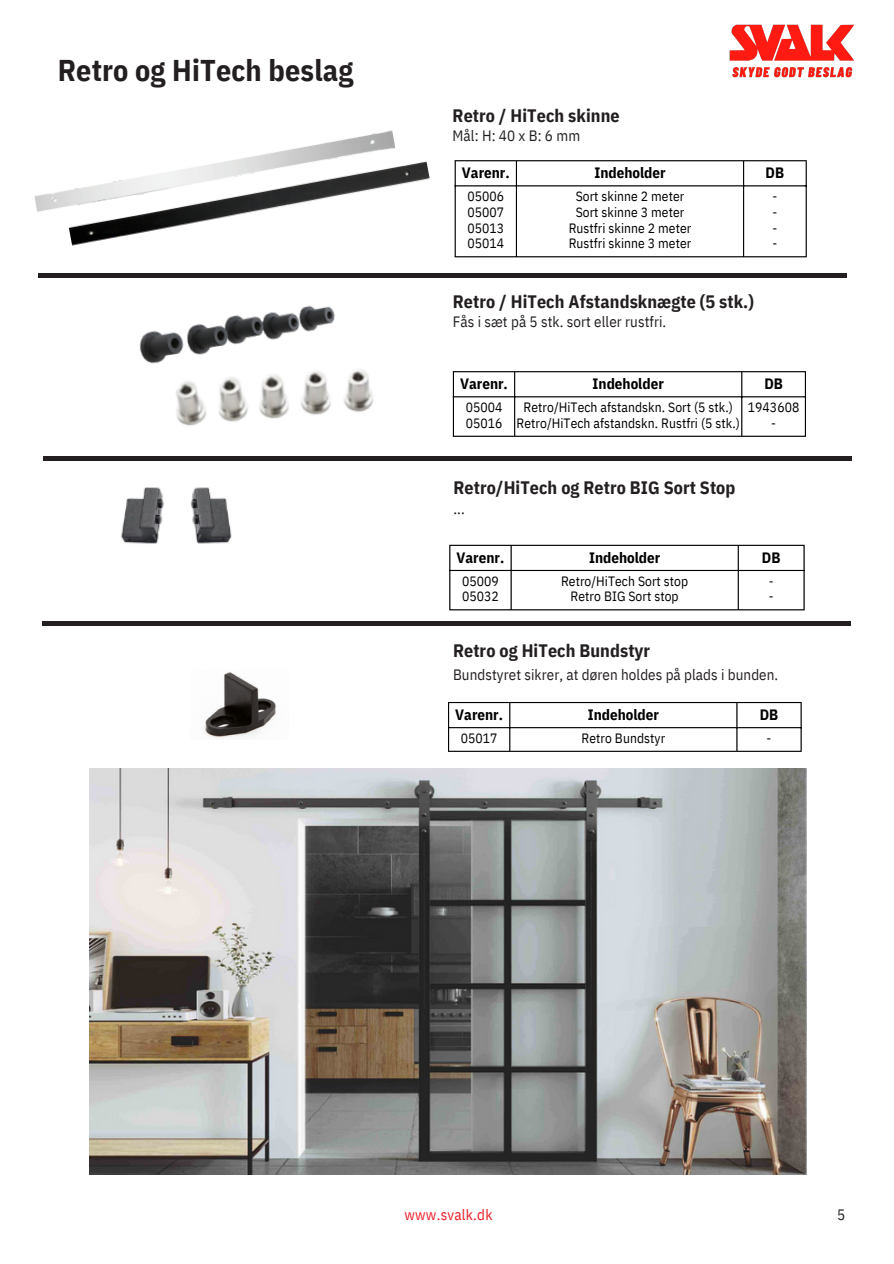
<style>
.page{position:relative;width:894px;height:1264px;background:#fff}
.page>*{position:absolute;margin:0;border:0;box-sizing:border-box;transform-origin:0 0}
.t1{font:700 30px "IBM Plex Sans Cond";letter-spacing:.005em;color:#231f20}
.t2{font:700 18px "IBM Plex Sans Cond";letter-spacing:.005em;color:#231f20}
.t3{font:15px "IBM Plex Sans Cond";letter-spacing:.005em;color:#231f20}
.t4{font:700 15px "IBM Plex Sans Cond";color:#000}
.t5{font:15px "IBM Plex Sans Cond";letter-spacing:.015em;color:#ed1c24}
.t6{font:13.5px "IBM Plex Sans Cond";letter-spacing:.005em;color:#000}
</style>
<div class="page">
<hr style="left:38px;top:273px;width:808px;height:4px;background:#231f20">
<hr style="left:43px;top:456px;width:807px;height:4px;background:#231f20">
<hr style="left:452px;top:372px;width:2px;height:63px;background:#000">
<hr style="left:514px;top:372px;width:1px;height:63px;background:#000">
<hr style="left:741px;top:372px;width:1px;height:63px;background:#000">
<hr style="left:804px;top:372px;width:1px;height:63px;background:#000">
<hr style="left:452px;top:371px;width:353px;height:1px;background:#000">
<hr style="left:452px;top:396px;width:353px;height:1px;background:#000">
<hr style="left:452px;top:435px;width:353px;height:2px;background:#000">
<hr style="left:449px;top:546px;width:1px;height:63px;background:#000">
<hr style="left:510px;top:546px;width:1px;height:63px;background:#000">
<hr style="left:737px;top:546px;width:1px;height:63px;background:#000">
<hr style="left:803px;top:546px;width:1px;height:63px;background:#000">
<hr style="left:449px;top:545px;width:355px;height:1px;background:#000">
<hr style="left:449px;top:570px;width:355px;height:1px;background:#000">
<hr style="left:449px;top:609px;width:355px;height:1px;background:#000">
<hr style="left:454px;top:161px;width:1px;height:95px;background:#000">
<hr style="left:515px;top:161px;width:2px;height:95px;background:#000">
<hr style="left:742px;top:161px;width:2px;height:95px;background:#000">
<hr style="left:805px;top:161px;width:1px;height:95px;background:#000">
<hr style="left:454px;top:160px;width:352px;height:1px;background:#000">
<hr style="left:454px;top:185px;width:352px;height:1px;background:#000">
<hr style="left:454px;top:256px;width:352px;height:1px;background:#000">
<img style="left:59px;top:130px;width:394px;height:148px">
<img style="left:115px;top:266px;width:236px;height:94px">
<img style="left:145px;top:344px;width:229px;height:82px">
<img style="left:121px;top:487px;width:111px;height:57px">
<img style="left:89px;top:768px;width:716px;height:406px">
<div style="left:43px;top:621px;width:807px;height:5px;background:#231f20"></div>
<img style="left:203px;top:672px;width:73px;height:66px">
<hr style="left:448px;top:703px;width:1px;height:47px;background:#000">
<hr style="left:509px;top:703px;width:1px;height:47px;background:#000">
<hr style="left:736px;top:703px;width:1px;height:47px;background:#000">
<hr style="left:800px;top:703px;width:1px;height:47px;background:#000">
<hr style="left:448px;top:702px;width:353px;height:1px;background:#000">
<hr style="left:448px;top:727px;width:353px;height:1px;background:#000">
<hr style="left:448px;top:750px;width:353px;height:2px;background:#000">
<img style="left:729px;top:24px;width:125px;height:54px">
<p class="t1" style="left:58px;top:50px;width:297px">Retro og HiTech beslag</p>
<p class="t2" style="left:452px;top:103px;width:168px">Retro / HiTech skinne</p>
<p class="t3" style="left:452px;top:126px;width:129px">Mål: H: 40 x B: 6 mm</p>
<p class="t4" style="left:462px;top:163px;width:49px">Varenr.</p>
<p class="t4" style="left:594px;top:163px;width:73px">Indeholder</p>
<p class="t4" style="left:765px;top:163px;width:20px">DB</p>
<p class="t6" style="left:467px;top:187px;width:38px">05006</p>
<h2 class="t6" style="left:467px;top:203px;width:38px">05007</h2>
<p class="t6" style="left:467px;top:219px;width:38px">05013</p>
<p class="t6" style="left:467px;top:234px;width:38px">05014</p>
<p class="t6" style="left:575px;top:187px;width:110px">Sort skinne 2 meter</p>
<p class="t6" style="left:575px;top:203px;width:110px">Sort skinne 3 meter</p>
<p class="t6" style="left:568px;top:219px;width:124px">Rustfri skinne 2 meter</p>
<p class="t6" style="left:568px;top:234px;width:124px">Rustfri skinne 3 meter</p>
<p class="t6" style="left:772px;top:187px;width:6px">-</p>
<p class="t6" style="left:772px;top:203px;width:6px">-</p>
<p class="t6" style="left:772px;top:219px;width:6px">-</p>
<p class="t6" style="left:772px;top:234px;width:6px">-</p>
<p class="t2" style="left:452px;top:289px;width:302px">Retro / HiTech Afstandsknægte (5 stk.)</p>
<p class="t3" style="left:452px;top:312px;width:215px">Fås i sæt på 5 stk. sort eller rustfri.</p>
<p class="t4" style="left:460px;top:374px;width:49px">Varenr.</p>
<h1 class="t4" style="left:592px;top:374px;width:73px">Indeholder</h1>
<p class="t4" style="left:764px;top:374px;width:20px">DB</p>
<p class="t6" style="left:465px;top:398px;width:38px">05004</p>
<p class="t6" style="left:465px;top:414px;width:38px">05016</p>
<p class="t6" style="left:523px;top:398px;width:211px">Retro/HiTech afstandskn. Sort (5 stk.)</p>
<p class="t6" style="left:516px;top:414px;width:225px">Retro/HiTech afstandskn. Rustfri (5 stk.)</p>
<p class="t6" style="left:747px;top:398px;width:53px">1943608</p>
<p class="t6" style="left:771px;top:414px;width:6px">-</p>
<p class="t2" style="left:453px;top:475px;width:283px">Retro/HiTech og Retro BIG Sort Stop</p>
<p class="t3" style="left:453px;top:498px;width:13px">...</p>
<p class="t4" style="left:456px;top:547px;width:49px">Varenr.</p>
<p class="t4" style="left:589px;top:547px;width:73px">Indeholder</p>
<p class="t4" style="left:761px;top:547px;width:20px">DB</p>
<p class="t6" style="left:462px;top:572px;width:38px">05009</p>
<p class="t6" style="left:462px;top:587px;width:38px">05032</p>
<p class="t6" style="left:561px;top:572px;width:129px">Retro/HiTech Sort stop</p>
<p class="t6" style="left:570px;top:587px;width:109px">Retro BIG Sort stop</p>
<p class="t6" style="left:768px;top:572px;width:6px">-</p>
<p class="t6" style="left:768px;top:587px;width:6px">-</p>
<p class="t2" style="left:453px;top:639px;width:198px">Retro og HiTech Bundstyr</p>
<p class="t3" style="left:453px;top:664px;width:326px">Bundstyret sikrer, at døren holdes på plads i bunden.</p>
<p class="t4" style="left:455px;top:704px;width:49px">Varenr.</p>
<p class="t4" style="left:587px;top:704px;width:73px">Indeholder</p>
<p class="t4" style="left:759px;top:704px;width:20px">DB</p>
<p class="t6" style="left:460px;top:729px;width:38px">05017</p>
<p class="t6" style="left:581px;top:729px;width:85px">Retro Bundstyr</p>
<p class="t6" style="left:766px;top:729px;width:6px">-</p>
<p class="t5" style="left:404px;top:1204px;width:90px">www.svalk.dk</p>
<p class="t3" style="left:837px;top:1204px;width:10px">5</p>
</div>
